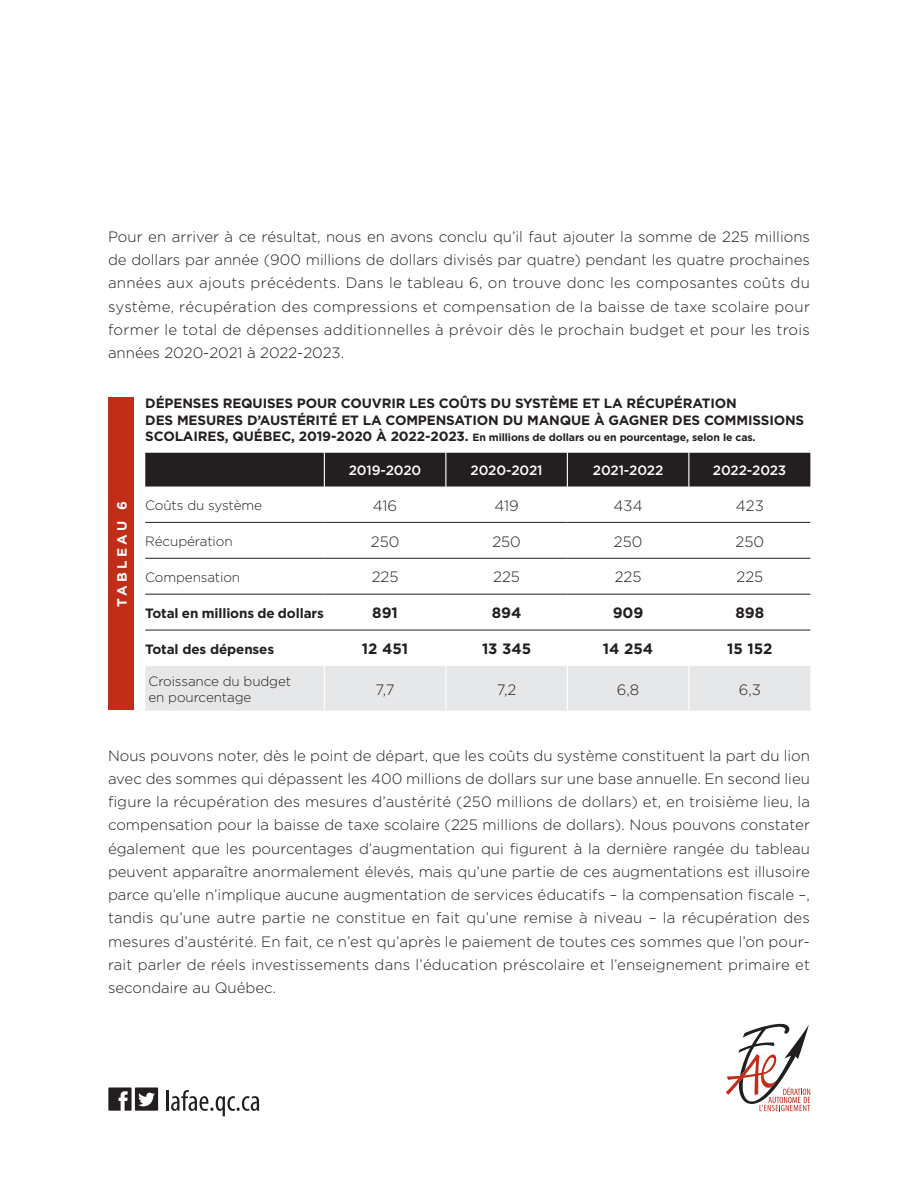
<style>
.page{position:relative;width:918px;height:1188px;background:#fff}
.page>*{position:absolute;margin:0;border:0;box-sizing:border-box;transform-origin:0 0}
.texte_courant{font:300 15px/23.2px "Gotham";color:#231f20;text-align:justify}
.texte_courant-2{font:700 15px "Gotham";color:#231f20}
.texte_courant-3{font:700 13.5px/16.5px "Gotham";letter-spacing:-.01em;color:#231f20}
.texte_courant-4{font:300 13.5px/16.2px "Gotham";letter-spacing:-.01em;color:#231f20}
.texte_courant-5{font:500 13.5px "Gotham";letter-spacing:-.01em;color:#fff}
.texte_courant-6{font:700 13.5px "Gotham";letter-spacing:.25em;color:#fff}
.texte_courant-7{font:700 10.5px "Gotham";letter-spacing:-.01em;color:#231f20}
.s1{font-size:13.5px}
</style>
<div class="page">
<div style="left:108px;top:398px;width:26px;height:312px;background:#c02d19"></div>
<div style="left:145px;top:453px;width:665px;height:34px;background:#231f20"></div>
<div style="left:145px;top:666px;width:665px;height:45px;background:#e6e7e9"></div>
<hr style="left:324px;top:453px;width:1px;height:34px;background:#fff">
<hr style="left:445px;top:453px;width:1px;height:34px;background:#fff">
<hr style="left:567px;top:453px;width:1px;height:34px;background:#fff">
<hr style="left:688px;top:453px;width:1px;height:34px;background:#fff">
<hr style="left:324px;top:666px;width:1px;height:45px;background:#fff">
<hr style="left:445px;top:666px;width:1px;height:45px;background:#fff">
<hr style="left:567px;top:666px;width:1px;height:45px;background:#fff">
<hr style="left:688px;top:666px;width:1px;height:45px;background:#fff">
<hr style="left:145px;top:522px;width:179px;height:1px;background:#231f20">
<hr style="left:324px;top:522px;width:122px;height:1px;background:#231f20">
<hr style="left:446px;top:522px;width:121px;height:1px;background:#231f20">
<hr style="left:567px;top:522px;width:122px;height:1px;background:#231f20">
<hr style="left:689px;top:522px;width:121px;height:1px;background:#231f20">
<hr style="left:145px;top:558px;width:179px;height:1px;background:#231f20">
<hr style="left:324px;top:558px;width:122px;height:1px;background:#231f20">
<hr style="left:446px;top:558px;width:121px;height:1px;background:#231f20">
<hr style="left:567px;top:558px;width:122px;height:1px;background:#231f20">
<hr style="left:689px;top:558px;width:121px;height:1px;background:#231f20">
<hr style="left:145px;top:594px;width:179px;height:1px;background:#231f20">
<hr style="left:324px;top:594px;width:122px;height:1px;background:#231f20">
<hr style="left:446px;top:594px;width:121px;height:1px;background:#231f20">
<hr style="left:567px;top:594px;width:122px;height:1px;background:#231f20">
<hr style="left:689px;top:594px;width:121px;height:1px;background:#231f20">
<hr style="left:145px;top:630px;width:179px;height:1px;background:#231f20">
<hr style="left:324px;top:630px;width:122px;height:1px;background:#231f20">
<hr style="left:446px;top:630px;width:121px;height:1px;background:#231f20">
<hr style="left:567px;top:630px;width:122px;height:1px;background:#231f20">
<hr style="left:689px;top:630px;width:121px;height:1px;background:#231f20">
<svg style="left:108px;top:1088px;width:50px;height:23px"></svg>
<hr style="left:166px;top:1090px;width:3px;height:21px;background:#231f20">
<svg style="left:171px;top:1090px;width:88px;height:26px"></svg>
<svg style="left:726px;top:1024px;width:84px;height:87px"></svg>
<p class="texte_courant" style="left:108px;top:225px;width:704px">Pour en arriver à ce résultat, nous en avons conclu qu’il faut ajouter la somme de 225 millions de dollars par année (900 millions de dollars divisés par quatre) pendant les quatre prochaines années aux ajouts précédents. Dans le tableau 6, on trouve donc les composantes coûts du système, récupération des compressions et compensation de la baisse de taxe scolaire pour former le total de dépenses additionnelles à prévoir dès le prochain budget et pour les trois années 2020-2021 à 2022-2023.</p>
<p class="texte_courant-6" style="left:114px;top:607px;width:107px;rotate:-90deg">TABLEAU 6</p>
<p class="texte_courant-3" style="left:145px;top:395px;width:660px">DÉPENSES REQUISES POUR COUVRIR LES COÛTS DU SYSTÈME ET LA RÉCUPÉRATION<br>DES MESURES D’AUSTÉRITÉ ET LA COMPENSATION DU MANQUE À GAGNER DES COMMISSIONS</p>
<p class="texte_courant-7" style="left:145px;top:431px;width:612px"><span class="s1">SCOLAIRES, QUÉBEC, 2019-2020 À 2022-2023.</span> En millions de dollars ou en pourcentage, selon le cas.</p>
<p class="texte_courant-5" style="left:349px;top:463px;width:74px">2019-2020</p>
<p class="texte_courant-5" style="left:471px;top:463px;width:73px">2020-2021</p>
<p class="texte_courant-5" style="left:593px;top:463px;width:72px">2021-2022</p>
<p class="texte_courant-5" style="left:713px;top:463px;width:75px">2022-2023</p>
<p class="texte_courant-4" style="left:145px;top:497px;width:118px">Coûts du système</p>
<p class="texte_courant" style="left:373px;top:494px;width:26px">416</p>
<p class="texte_courant" style="left:494px;top:494px;width:26px">419</p>
<p class="texte_courant" style="left:614px;top:494px;width:31px">434</p>
<p class="texte_courant" style="left:736px;top:494px;width:29px">423</p>
<p class="texte_courant-4" style="left:145px;top:533px;width:89px">Récupération</p>
<p class="texte_courant" style="left:371px;top:529px;width:30px">250</p>
<p class="texte_courant" style="left:492px;top:529px;width:30px">250</p>
<p class="texte_courant" style="left:614px;top:529px;width:30px">250</p>
<p class="texte_courant" style="left:736px;top:529px;width:30px">250</p>
<p class="texte_courant-4" style="left:145px;top:569px;width:96px">Compensation</p>
<p class="texte_courant" style="left:372px;top:565px;width:28px">225</p>
<p class="texte_courant" style="left:493px;top:565px;width:28px">225</p>
<p class="texte_courant" style="left:615px;top:565px;width:28px">225</p>
<p class="texte_courant" style="left:737px;top:565px;width:28px">225</p>
<p class="texte_courant-3" style="left:145px;top:604px;width:180px">Total en millions de dollars</p>
<p class="texte_courant-2" style="left:372px;top:604px;width:27px">891</p>
<p class="texte_courant-2" style="left:492px;top:604px;width:31px">894</p>
<p class="texte_courant-2" style="left:613px;top:604px;width:32px">909</p>
<p class="texte_courant-2" style="left:736px;top:604px;width:30px">898</p>
<p class="texte_courant-3" style="left:145px;top:640px;width:130px">Total des dépenses</p>
<p class="texte_courant-2" style="left:362px;top:640px;width:48px">12 451</p>
<p class="texte_courant-2" style="left:482px;top:640px;width:51px">13 345</p>
<p class="texte_courant-2" style="left:603px;top:640px;width:52px">14 254</p>
<p class="texte_courant-2" style="left:727px;top:640px;width:47px">15 152</p>
<p class="texte_courant-4" style="left:149px;top:673px;width:144px">Croissance du budget en pourcentage</p>
<p class="texte_courant" style="left:375px;top:677px;width:21px">7,7</p>
<p class="texte_courant" style="left:497px;top:677px;width:21px">7,2</p>
<p class="texte_courant" style="left:617px;top:677px;width:24px">6,8</p>
<p class="texte_courant" style="left:739px;top:677px;width:24px">6,3</p>
<p class="texte_courant" style="left:108px;top:744px;width:704px">Nous pouvons noter, dès le point de départ, que les coûts du système constituent la part du lion avec des sommes qui dépassent les 400 millions de dollars sur une base annuelle. En second lieu figure la récupération des mesures d’austérité (250 millions de dollars) et, en troisième lieu, la compensation pour la baisse de taxe scolaire (225 millions de dollars). Nous pouvons constater également que les pourcentages d’augmentation qui figurent à la dernière rangée du tableau peuvent apparaître anormalement élevés, mais qu’une partie de ces augmentations est illusoire parce qu’elle n’implique aucune augmentation de services éducatifs – la compensation fiscale –, tandis qu’une autre partie ne constitue en fait qu’une remise à niveau – la récupération des mesures d’austérité. En fait, ce n’est qu’après le paiement de toutes ces sommes que l’on pour&shy;rait parler de réels investissements dans l’éducation préscolaire et l’enseignement primaire et secondaire au Québec.</p>
</div>
